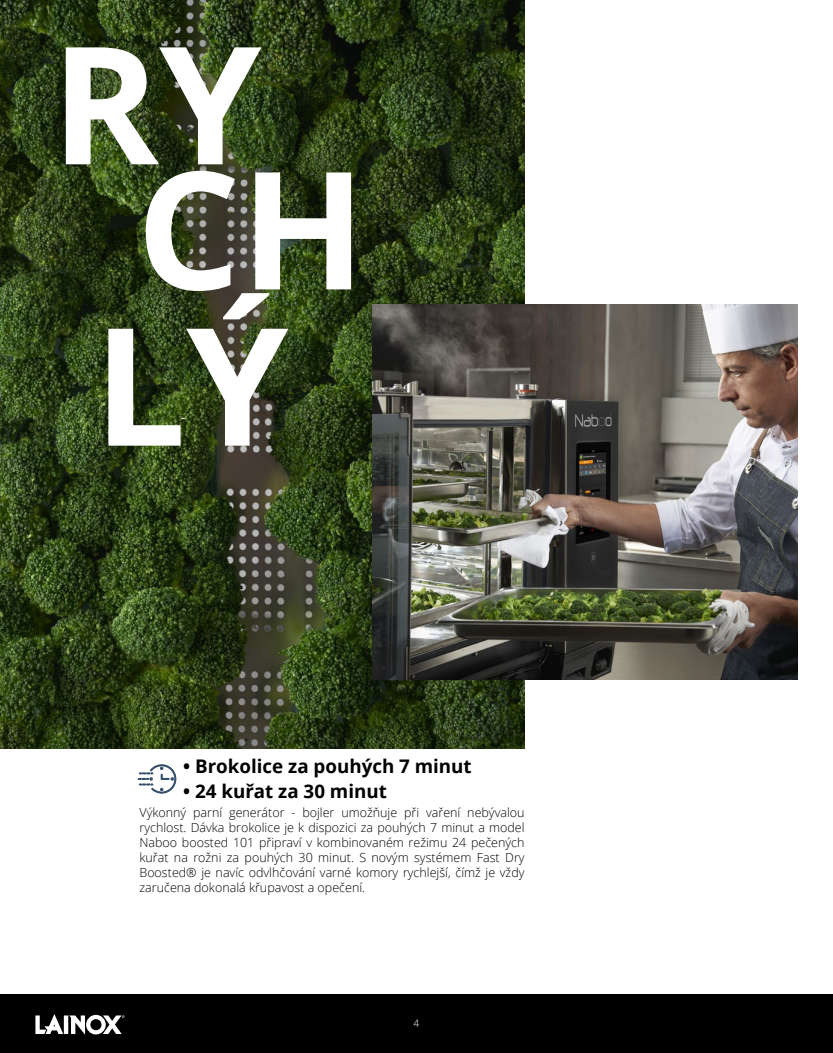
<style>
.page{position:relative;width:833px;height:1053px;background:#fff}
.page>*{position:absolute;margin:0;border:0;box-sizing:border-box;transform-origin:0 0}
.t1{font:700 163.75px/125px "Open Sans";color:#fff}
.t2{font:700 18.75px "Open Sans";color:#000}
.t3{font:300 12.5px/15px "Open Sans";color:#000;text-align:justify}
.t4{font:300 10px "Benton Sans";color:#fff}
</style>
<div class="page">
<div style="left:0;top:994px;width:833px;height:58px;background:#000"></div>
<svg style="left:35px;top:1014px;width:28px;height:19px"></svg>
<hr style="left:64px;top:1015px;width:4px;height:18px;background:#fff">
<svg style="left:69px;top:1014px;width:56px;height:20px"></svg>
<svg style="left:138px;top:764px;width:38px;height:29px"></svg>
<img style="left:0;top:0;width:524px;height:748px">
<img style="left:373px;top:305px;width:424px;height:374px">
<h1 class="t1" style="left:136px;top:38px;width:231px;text-indent:-85px">RY<br>CH</h1>
<h1 class="t1" style="left:94px;top:319px;width:196px">LÝ</h1>
<h2 class="t2" style="left:183px;top:753px;width:290px">• Brokolice za pouhých 7 minut</h2>
<h2 class="t2" style="left:183px;top:778px;width:205px">• 24 kuřat za 30 minut</h2>
<p class="t3" style="left:139px;top:804px;width:386px">Výkonný parní generátor - bojler umožňuje při vaření nebývalou rychlost. Dávka brokolice je k dispozici za pouhých 7 minut a model Naboo boosted 101 připraví v kombinovaném režimu 24 pečených kuřat na rožni za pouhých 30 minut. S novým systémem Fast Dry Boosted® je navíc odvlhčování varné komory rychlejší, čímž je vždy zaručena dokonalá křupavost a opečení.</p>
<p class="t4" style="left:413px;top:1017px;width:7px">4</p>
</div>
